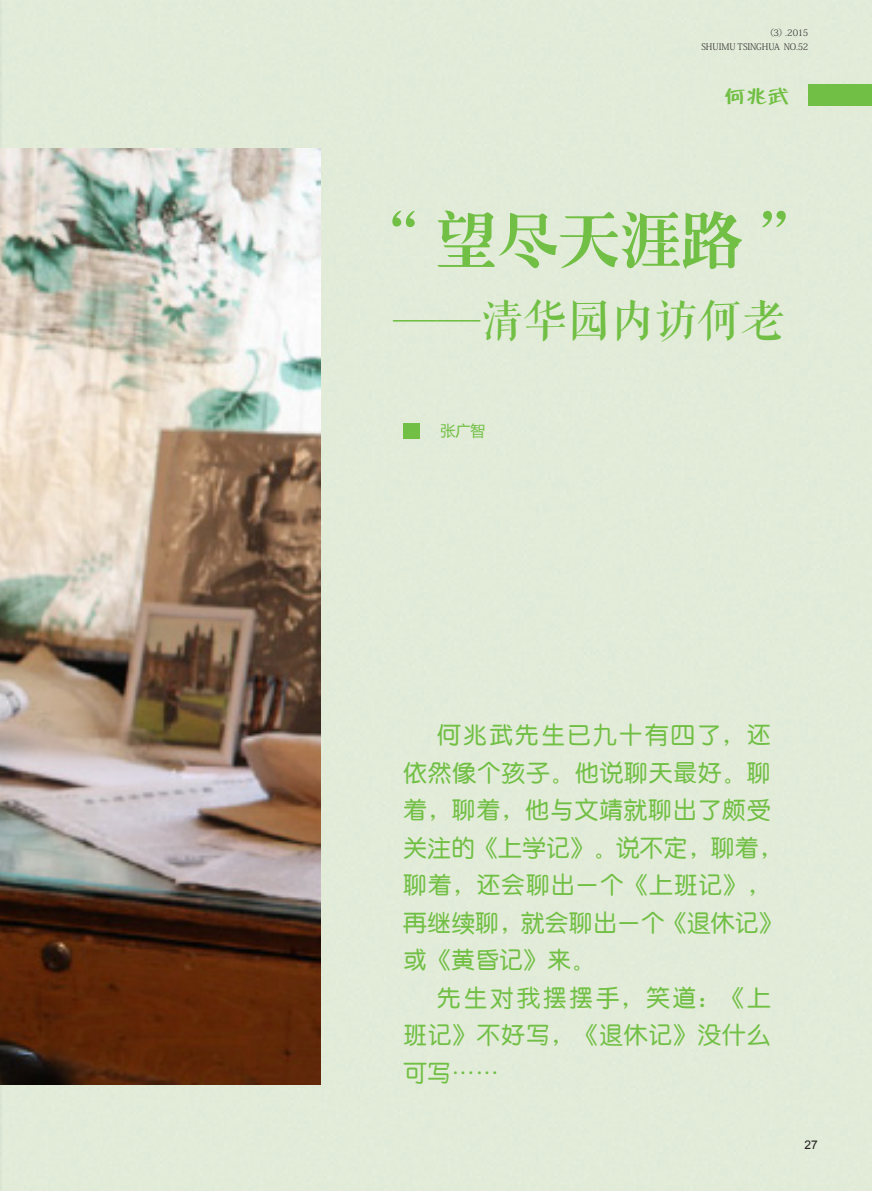
<style>
.page{position:relative;width:872px;height:1191px;background:#e1ebd8}
.page>*{position:absolute;margin:0;border:0;box-sizing:border-box;transform-origin:0 0}
.正文字体{font:61.5px "CT Lao Song SJ";color:#71bf44}
.正文字体-2{font:43.5px "FZQKBYSJW GB1 0";color:#71bf44}
.正文字体-3{font:24px/37.5px "H Ye 3 gj";letter-spacing:.025em;color:#71bf44}
.t1{font:19.5px "FZZBHJW GB1 0";color:#71bf44;scale:1.11 1}
.t2{font:15px "Microsoft Ya Hei";color:#71bf44}
.t3{font:12px "Arial";color:#231f20}
.t4{font:9px/13.5px "Adobe Fangsong Std";letter-spacing:-.025em;color:#312f30;text-align:right}
</style>
<div class="page">
<svg style="left:808px;top:84px;width:64px;height:22px"></svg>
<img style="left:0;top:149px;width:321px;height:935px">
<svg style="left:403px;top:423px;width:16px;height:15px"></svg>
<p class="t4" style="left:701px;top:26px;width:108px">（3）.2015<br>SHUIMU TSINGHUA NO.52</p>
<p class="t1" style="left:724px;top:86px;width:60px">何兆武</p>
<p class="正文字体" style="left:374px;top:208px;width:432px">“望尽天涯路”</p>
<p class="正文字体-2" style="left:393px;top:298px;width:393px">——清华园内访何老</p>
<p class="t2" style="left:440px;top:420px;width:46px">张广智</p>
<p class="正文字体-3" style="left:403px;top:716px;width:381px;text-indent:34px">何兆武先生已九十有四了，还依然像个孩子。他说聊天最好。聊着，聊着，他与文靖就聊出了颇受关注的《上学记》。说不定，聊着，聊着，还会聊出一个《上班记》，再继续聊，就会聊出一个《退休记》或《黄昏记》来。</p>
<p class="正文字体-3" style="left:403px;top:979px;width:369px;text-align:justify;text-indent:34px">先生对我摆摆手，笑道：《上班记》不好写，《退休记》没什么可写……</p>
<p class="t3" style="left:804px;top:1137px;width:15px">27</p>
</div>
